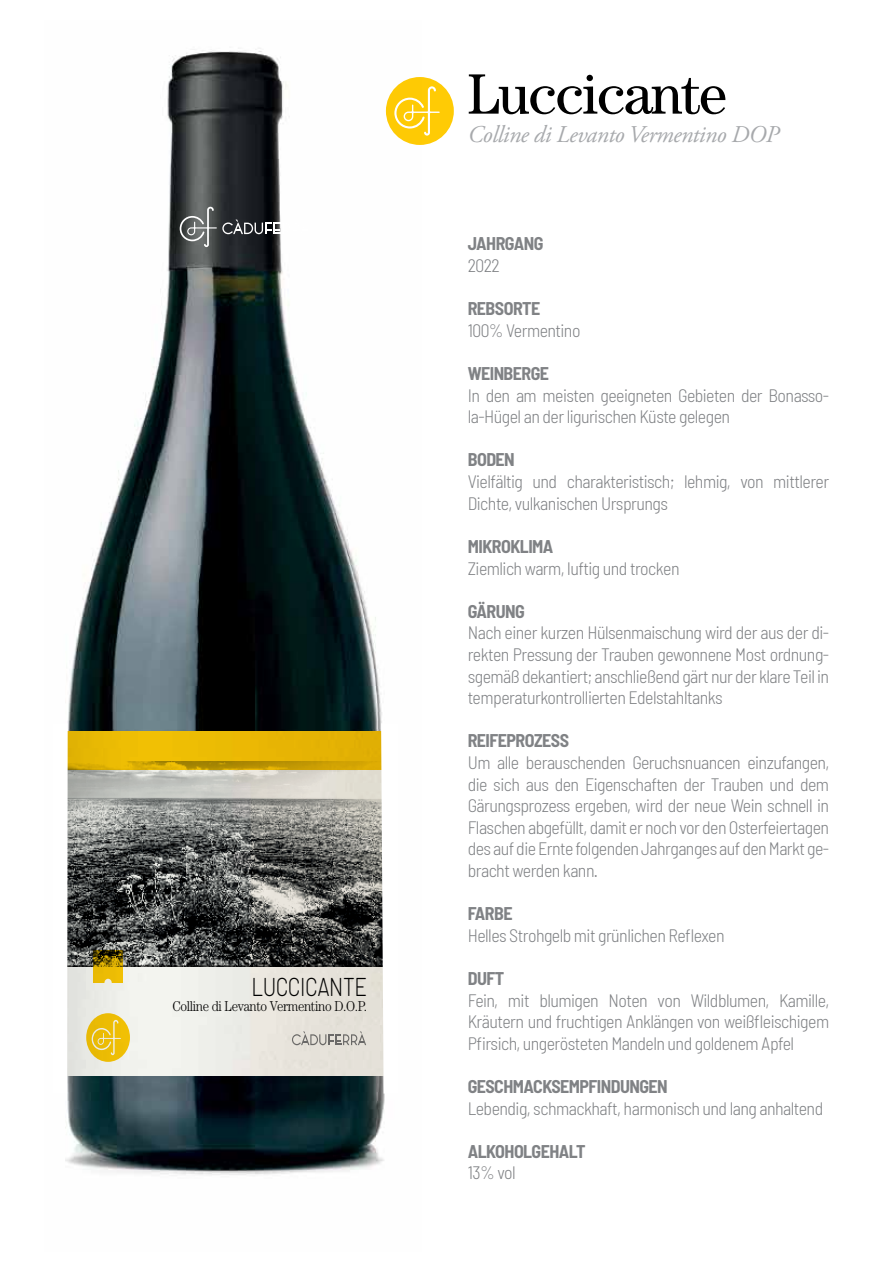
<style>
.page{position:relative;width:893px;height:1263px;background:#fff}
.page>*{position:absolute;margin:0;border:0;box-sizing:border-box;transform-origin:0 0}
.t1{font:57px "Century Std";letter-spacing:-.025em;color:#000}
.t2{font:300 25.8px "Barlow";letter-spacing:-.02em;color:#000;scale:.81 1}
.t3{font:italic 24px "Adobe Garamond Pro";letter-spacing:-.02em;color:#a7a9ac}
.t4{font:300 semi-condensed 18px/21.6px "Barlow";letter-spacing:-.03em;color:#808285;text-align:justify}
.t5{font:700 semi-condensed 18px "Barlow";letter-spacing:-.03em;color:#808285}
.t6{font:300 14.25px "Century Std";letter-spacing:-.025em;color:#000;scale:.9 1}
</style>
<div class="page">
<div style="left:386px;top:77px;width:68px;height:68px;background:#ffcb05;border-radius:50%"></div>
<svg style="left:422px;top:86px;width:18px;height:50px"></svg>
<img style="left:65px;top:48px;width:357px;height:1127px">
<svg style="left:180px;top:207px;width:130px;height:40px"></svg>
<img style="left:121px;top:731px;width:260px;height:345px">
<svg style="left:381px;top:723px;width:17px;height:370px"></svg>
<svg style="left:65px;top:723px;width:56px;height:370px;background:#9b9571"></svg>
<h2 class="t2" style="left:251px;top:971px;width:144px">LUCCICANTE</h2>
<p class="t6" style="left:172px;top:998px;width:218px">Colline di Levanto Vermentino D.O.P.</p>
<h1 class="t1" style="left:468px;top:61px;width:261px">Luccicante</h1>
<h3 class="t3" style="left:468px;top:120px;width:313px">Colline di Levanto Vermentino DOP</h3>
<p class="t5" style="left:468px;top:233px;width:77px">JAHRGANG</p>
<p class="t4" style="left:468px;top:254px;width:33px">2022</p>
<p class="t5" style="left:468px;top:298px;width:74px">REBSORTE</p>
<p class="t4" style="left:468px;top:319px;width:114px">100% Vermentino</p>
<p class="t5" style="left:468px;top:362px;width:83px">WEINBERGE</p>
<p class="t4" style="left:468px;top:384px;width:363px">In den am meisten geeigneten Gebieten der Bonasso&shy;la-Hügel an der ligurischen Küste gelegen</p>
<p class="t5" style="left:468px;top:449px;width:49px">BODEN</p>
<p class="t4" style="left:468px;top:470px;width:363px">Vielfältig und charakteristisch; lehmig, von mittlerer<br>Dichte, vulkanischen Ursprungs</p>
<p class="t5" style="left:468px;top:535px;width:87px">MIKROKLIMA</p>
<p class="t4" style="left:468px;top:557px;width:213px">Ziemlich warm, luftig und trocken</p>
<p class="t5" style="left:468px;top:600px;width:59px">GÄRUNG</p>
<p class="t4" style="left:468px;top:621px;width:363px">Nach einer kurzen Hülsenmaischung wird der aus der di&shy;rekten Pressung der Trauben gewonnene Most ordnung&shy;sgemäß dekantiert; anschließend gärt nur der klare Teil in temperaturkontrollierten Edelstahltanks</p>
<p class="t5" style="left:468px;top:730px;width:103px">REIFEPROZESS</p>
<p class="t4" style="left:468px;top:751px;width:363px">Um alle berauschenden Geruchsnuancen einzufangen, die sich aus den Eigenschaften der Trauben und dem Gärungsprozess ergeben, wird der neue Wein schnell in Flaschen abgefüllt, damit er noch vor den Osterfeiertagen des auf die Ernte folgenden Jahrganges auf den Markt ge&shy;bracht werden kann.</p>
<p class="t5" style="left:468px;top:902px;width:46px">FARBE</p>
<p class="t4" style="left:468px;top:924px;width:258px">Helles Strohgelb mit grünlichen Reflexen</p>
<p class="t5" style="left:468px;top:967px;width:38px">DUFT</p>
<p class="t4" style="left:468px;top:989px;width:363px">Fein, mit blumigen Noten von Wildblumen, Kamille, Kräutern und fruchtigen Anklängen von weißfleischigem Pfirsich, ungerösteten Mandeln und goldenem Apfel</p>
<p class="t5" style="left:468px;top:1075px;width:201px">GESCHMACKSEMPFINDUNGEN</p>
<p class="t4" style="left:468px;top:1097px;width:357px">Lebendig, schmackhaft, harmonisch und lang anhaltend</p>
<p class="t5" style="left:468px;top:1140px;width:119px">ALKOHOLGEHALT</p>
<p class="t4" style="left:468px;top:1161px;width:50px">13% vol</p>
</div>
